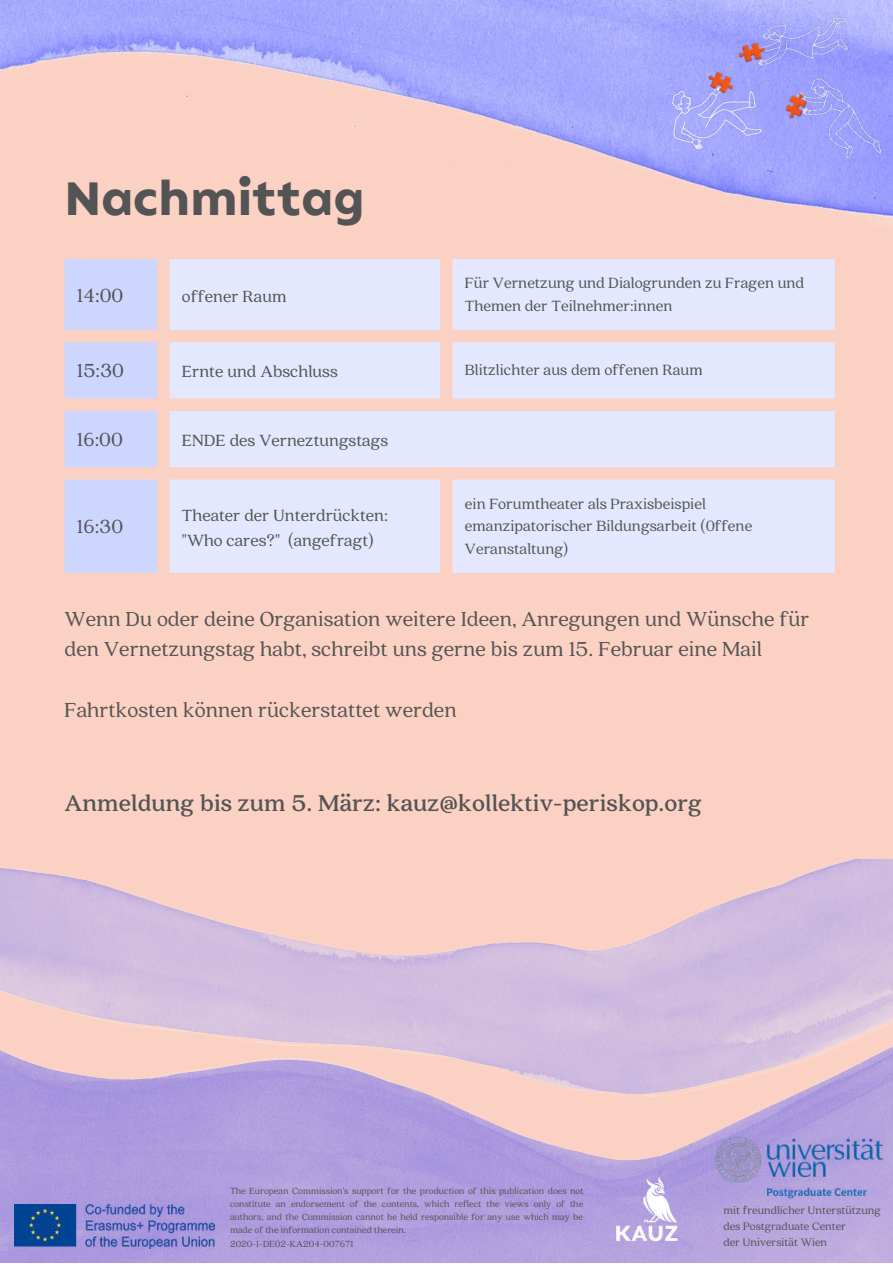
<style>
.page{position:relative;width:893px;height:1264px;background:#fff}
.page>*{position:absolute;margin:0;border:0;box-sizing:border-box;transform-origin:0 0}
.t1{font:800 47.25px "Compiler Plain";color:#545454}
.t2{font:700 25.5px "Quincy CF";color:#545454}
.t3{font:22.5px/30.3px "Quincy CF";color:#545454}
.t4{font:21px "Quincy CF";color:#545454}
.t5{font:18px/24.8px "Quincy CF";color:#545454}
.t6{font:16.5px/22.5px "Quincy CF";color:#545454}
.t7{font:12px/16px "Quincy CF";color:#545454}
.t8{font:9.9px/13.2px "Quincy CF";color:#545454}
</style>
<div class="page">
<div style="left:0;top:0;width:892px;height:1262px;background:#fbd1c4"></div>
<img style="left:0;top:0;width:892px;height:227px">
<img style="left:635px;top:48px;width:152px;height:152px">
<img style="left:693px;top:54px;width:47px;height:49px">
<img style="left:740px;top:0;width:127px;height:106px">
<img style="left:719px;top:23px;width:56px;height:56px">
<img style="left:783px;top:65px;width:109px;height:109px">
<img style="left:767px;top:83px;width:49px;height:50px">
<svg style="left:64px;top:259px;width:93px;height:314px;background:#d2d5f7"></svg>
<svg style="left:169px;top:259px;width:665px;height:314px;background:#e6e4f7"></svg>
<img style="left:0;top:859px;width:892px;height:403px">
<img style="left:15px;top:1204px;width:200px;height:44px">
<img style="left:711px;top:1127px;width:175px;height:77px">
<img style="left:609px;top:1173px;width:76px;height:75px">
<h1 class="t1" style="left:64px;top:166px;width:301px">Nachmittag</h1>
<h3 class="t4" style="left:77px;top:281px;width:48px">14:00</h3>
<h3 class="t5" style="left:182px;top:283px;width:106px">offener Raum</h3>
<h3 class="t6" style="left:465px;top:271px;width:341px">Für Vernetzung und Dialogrunden zu Fragen und<br>Themen der Teilnehmer:innen</h3>
<h3 class="t4" style="left:77px;top:357px;width:49px">15:30</h3>
<h3 class="t5" style="left:182px;top:358px;width:157px">Ernte und Abschluss</h3>
<h3 class="t6" style="left:465px;top:357px;width:239px">Blitzlichter aus dem offenen Raum</h3>
<h3 class="t4" style="left:77px;top:425px;width:47px">16:00</h3>
<h3 class="t5" style="left:182px;top:427px;width:208px">ENDE des Verneztungstags</h3>
<h3 class="t4" style="left:77px;top:513px;width:48px">16:30</h3>
<h3 class="t5" style="left:182px;top:502px;width:207px">Theater der Unterdrückten: "Who cares?" (angefragt)</h3>
<h3 class="t6" style="left:465px;top:491px;width:289px">ein Forumtheater als Praxisbeispiel emanzipatorischer Bildungsarbeit (0ffene<br>Veranstaltung)</h3>
<h3 class="t3" style="left:64px;top:602px;width:746px">Wenn Du oder deine Organisation weitere Ideen, Anregungen und Wünsche für den Vernetzungstag habt, schreibt uns gerne bis zum 15. Februar eine Mail</h3>
<h3 class="t3" style="left:64px;top:693px;width:393px">Fahrtkosten können rückerstattet werden</h3>
<h2 class="t2" style="left:65px;top:786px;width:639px">Anmeldung bis zum 5. März: kauz@kollektiv-periskop.org</h2>
<p class="t8" style="left:230px;top:1183px;width:355px">The European Commission's support for the production of this publication does not constitute an endorsement of the contents, which reflect the views only of the authors, and the Commission cannot be held responsible for any use which may be made of the information contained therein.<br>2020-1-DE02-KA204-007671</p>
<p class="t7" style="left:723px;top:1201px;width:159px">mit freundlicher Unterstützung des Postgraduate Center<br>der Universität Wien</p>
</div>
